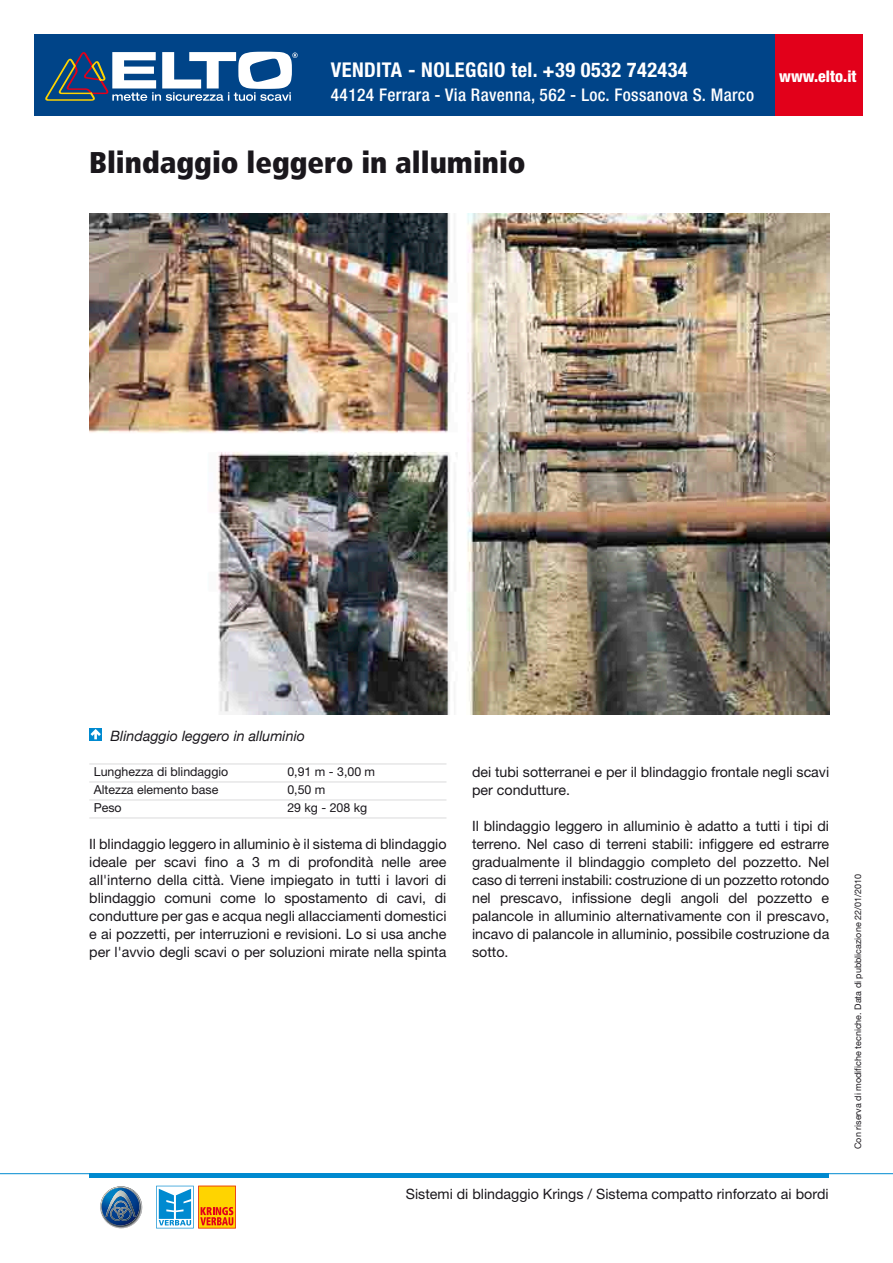
<style>
.page{position:relative;width:893px;height:1263px;background:#fff}
.page>*{position:absolute;margin:0;border:0;box-sizing:border-box;transform-origin:0 0}
.t1{font:900 condensed 30px "Frutiger LT";color:#1a171c}
.t2{font:700 condensed 20.4px "Helvetica Neue";letter-spacing:.02em;color:#fff}
.t3{font:500 condensed 17.4px "Helvetica Neue";letter-spacing:.02em;color:#fff}
.t4{font:800 condensed 16.05px "Helvetica Neue";color:#fff}
.t5{font:14.25px/18px "Helvetica Neue";color:#1a171c;text-align:justify}
.t6{font:italic 14.25px "Helvetica Neue";color:#1a171c}
.t7{font:12.3px "Helvetica Neue";color:#1a171c}
.t8{font:9px "Helvetica Neue";color:#1a171c}
</style>
<div class="page">
<div style="left:34px;top:34px;width:827px;height:81px;background:#048"></div>
<div style="left:775px;top:34px;width:88px;height:81px;background:#e2001a"></div>
<svg style="left:45px;top:52px;width:253px;height:49px"></svg>
<svg style="left:156px;top:1186px;width:80px;height:42px"></svg>
<svg style="left:100px;top:1186px;width:42px;height:42px"></svg>
<svg style="left:101px;top:1187px;width:41px;height:41px"></svg>
<hr style="left:89px;top:1174px;width:740px;height:4px;background:#008ad0">
<hr style="left:0;top:1173px;width:893px;height:1px;background:#008ad0">
<img style="left:89px;top:214px;width:740px;height:501px">
<svg style="left:89px;top:728px;width:13px;height:13px"></svg>
<svg style="left:90px;top:729px;width:11px;height:10px"></svg>
<svg style="left:89px;top:818px;width:357px;height:1px"></svg>
<svg style="left:89px;top:800px;width:357px;height:1px"></svg>
<svg style="left:89px;top:782px;width:357px;height:1px"></svg>
<svg style="left:89px;top:764px;width:357px;height:1px"></svg>
<h2 class="t2" style="left:331px;top:58px;width:358px">VENDITA - NOLEGGIO tel. +39 0532 742434</h2>
<p class="t4" style="left:779px;top:66px;width:79px">www.elto.it</p>
<p class="t3" style="left:331px;top:84px;width:425px">44124 Ferrara - Via Ravenna, 562 - Loc. Fossanova S. Marco</p>
<h1 class="t1" style="left:89px;top:145px;width:438px">Blindaggio leggero in alluminio</h1>
<p class="t6" style="left:111px;top:727px;width:196px">Blindaggio leggero in alluminio</p>
<p class="t7" style="left:94px;top:765px;width:136px">Lunghezza di blindaggio</p>
<p class="t7" style="left:287px;top:765px;width:89px">0,91 m - 3,00 m</p>
<p class="t7" style="left:94px;top:783px;width:126px">Altezza elemento base</p>
<p class="t7" style="left:287px;top:783px;width:40px">0,50 m</p>
<p class="t7" style="left:94px;top:801px;width:29px">Peso</p>
<p class="t7" style="left:287px;top:801px;width:82px">29 kg - 208 kg</p>
<p class="t5" style="left:89px;top:835px;width:359px">Il blindaggio leggero in alluminio è il sistema di blindaggio ideale per scavi fino a 3 m di profondità nelle aree all'interno della città. Viene impiegato in tutti i lavori di blindaggio comuni come lo spostamento di cavi, di condutture per gas e acqua negli allacciamenti domestici e ai pozzetti, per interruzioni e revisioni. Lo si usa anche per l'avvio degli scavi o per soluzioni mirate nella spinta</p>
<p class="t5" style="left:472px;top:762px;width:359px">dei tubi sotterranei e per il blindaggio frontale negli scavi per condutture.</p>
<p class="t5" style="left:472px;top:816px;width:359px">Il blindaggio leggero in alluminio è adatto a tutti i tipi di terreno. Nel caso di terreni stabili: infiggere ed estrarre gradualmente il blindaggio completo del pozzetto. Nel caso di terreni instabili: costruzione di un pozzetto rotondo nel prescavo, infissione degli angoli del pozzetto e palancole in alluminio alternativamente con il prescavo, incavo di palancole in alluminio, possibile costruzione da sotto.</p>
<p class="t5" style="left:406px;top:1185px;width:424px">Sistemi di blindaggio Krings / Sistema compatto rinforzato ai bordi</p>
<p class="t8" style="left:853px;top:1149px;width:277px;rotate:-90deg">Con riserva di modifiche tecniche. Data di pubblicazione 22/01/2010</p>
</div>
